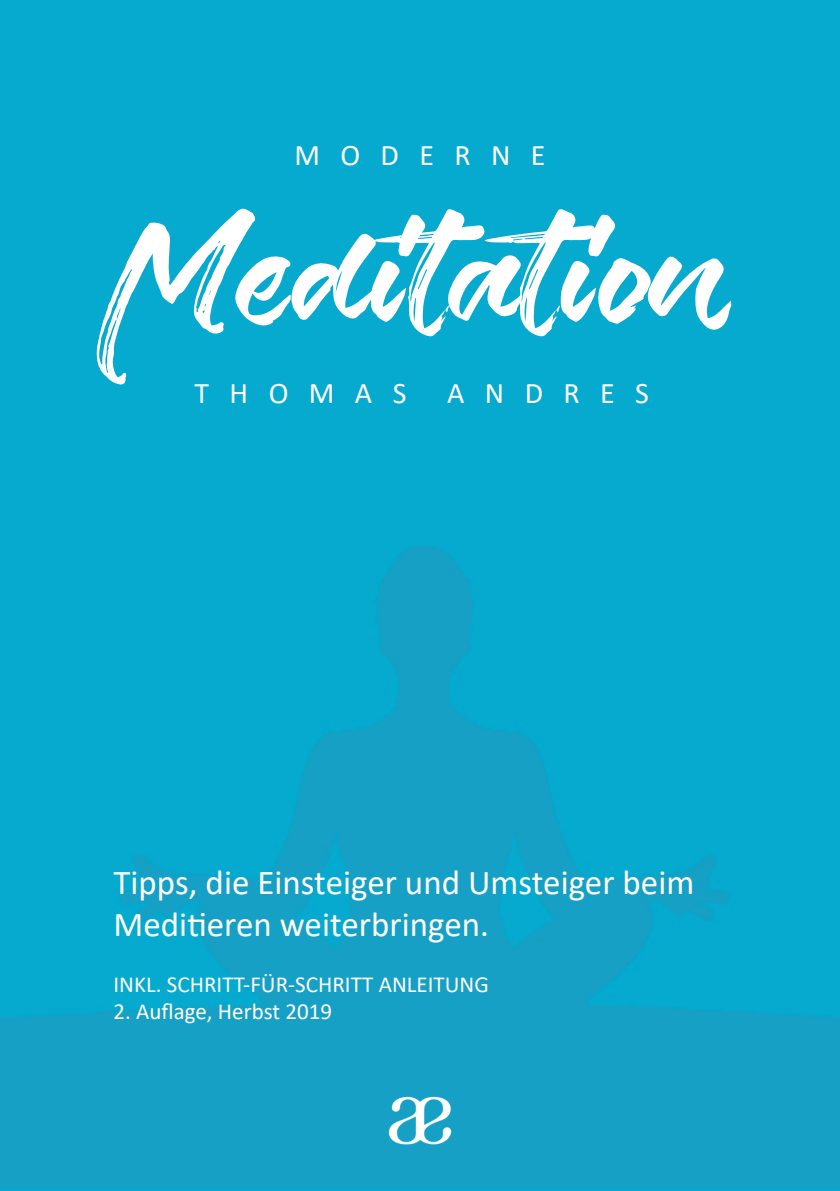
<style>
.page{position:relative;width:840px;height:1191px;background:#fff}
.page>*{position:absolute;margin:0;border:0;box-sizing:border-box;transform-origin:0 0}
.t1{font:198px "Verbena";color:#fff}
.t2{font:35px/42px "Calibri";color:#fff}
.t3{font:30px "Calibri";color:#fff}
.t4{font:23px "Calibri";color:#fff}
</style>
<div class="page">
<img style="left:0;top:0;width:839px;height:1190px">
<div style="left:92px;top:0;width:168px;height:607px;background:#06aacf"></div>
<div style="left:229px;top:129px;width:507px;height:225px;background:#06aacf"></div>
<img style="left:388px;top:1096px;width:63px;height:49px">
<p class="t3" style="left:294px;top:134px;width:252px">M O D E R N E</p>
<h1 class="t1" style="left:96px;top:168px;width:635px">Meditation</h1>
<p class="t3" style="left:194px;top:372px;width:213px">T H O M A S</p>
<p class="t3" style="left:447px;top:372px;width:203px">A N D R E S</p>
<p class="t2" style="left:113px;top:860px;width:582px">Tipps, die Einsteiger und Umsteiger beim<br>Meditieren weiterbringen.</p>
<p class="t4" style="left:113px;top:968px;width:377px">INKL. SCHRITT-FÜR-SCHRITT ANLEITUNG</p>
<p class="t4" style="left:113px;top:995px;width:220px">2. Auflage, Herbst 2019</p>
</div>
